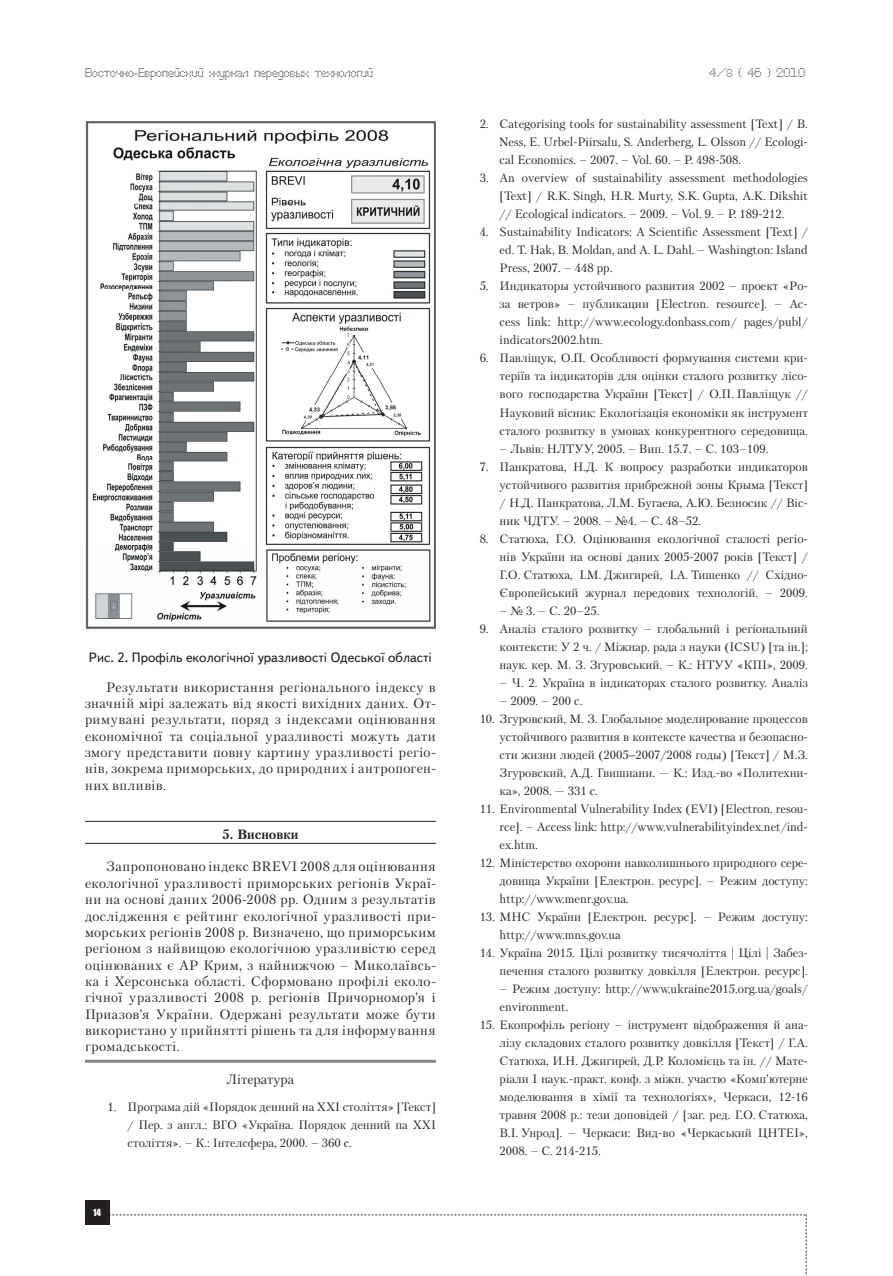
<style>
.page{position:relative;width:893px;height:1276px;background:#fff}
.page>*{position:absolute;margin:0;border:0;box-sizing:border-box;transform-origin:0 0}
.t1{font:13.5px/16.4px "Petersburg C";letter-spacing:.04em;color:#231f20;text-align:justify}
.t2{font:13.5px "Text Book C";color:#231f20}
.t3{font:700 13.5px "Petersburg C";color:#231f20}
.t4{font:13.5px "Petersburg C";color:#231f20}
.t5{font:12px/18px "Petersburg C";color:#231f20;text-align:justify}
.t6{font:12px "Perfo";letter-spacing:.015em;color:#231f20}
.t7{font:9px "Impact";color:#fff}
.s1{font-size:10.5px}
</style>
<div class="page">
<div style="left:85px;top:1200px;width:24px;height:25px;background:#231f20"></div>
<svg style="left:109px;top:1214px;width:698px;height:62px"></svg>
<hr style="left:85px;top:821px;width:351px;height:1px;background:#231f20">
<hr style="left:85px;top:843px;width:351px;height:1px;background:#231f20">
<hr style="left:85px;top:1059px;width:351px;height:3px;background:#808285">
<img style="left:85px;top:121px;width:351px;height:508px">
<p class="t6" style="left:85px;top:65px;width:289px">Восточно-Европейский журнал передовых технологий</p>
<p class="t6" style="left:709px;top:65px;width:97px">4/<span class="s1">8</span> ( 46 ) 2010</p>
<p class="t2" style="left:89px;top:650px;width:344px">Рис. 2. Профіль екологічної уразливості Одеської області</p>
<p class="t1" style="left:85px;top:678px;width:352px;text-indent:21px">Результати використання регіонального індексу в значній мірі залежать від якості вихідних даних. От&shy;римувані результати, поряд з індексами оцінювання економічної та соціальної уразливості можуть дати змогу представити повну картину уразливості регіо&shy;нів, зокрема приморських, до природних і антропоген&shy;них впливів.</p>
<p class="t3" style="left:223px;top:825px;width:77px">5. Висновки</p>
<p class="t1" style="left:85px;top:858px;width:352px;text-indent:21px">Запропоновано індекс BREVI 2008 для оцінювання екологічної уразливості приморських регіонів Украї&shy;ни на основі даних 2006-2008 рр. Одним з результатів дослідження є рейтинг екологічної уразливості при&shy;морських регіонів 2008 р. Визначено, що приморським регіоном з найвищою екологічною уразливістю серед оцінюваних є АР Крим, з найнижчою – Миколаївсь&shy;ка і Херсонська області. Сформовано профілі еколо&shy;гічної уразливості 2008 р. регіонів Причорномор’я і Приазов’я України. Одержані результати може бути використано у прийнятті рішень та для інформування громадськості.</p>
<p class="t4" style="left:227px;top:1071px;width:69px">Література</p>
<p class="t5" style="left:128px;top:1097px;width:310px;text-indent:-20px">1. Програма дій «Порядок денний на XXI століття» [Текст] / Пер. з англ.: ВГО «Україна. Порядок денний па XXI століття». – К.: Інтелсфера, 2000. – 360 с.</p>
<p class="t7" style="left:93px;top:1205px;width:9px">14</p>
<p class="t5" style="left:500px;top:115px;width:310px;text-indent:-20px">2. Categorising tools for sustainability assessment [Text] / B.<br>Ness, E. Urbel-Piirsalu, S. Anderberg, L. Olsson // Ecologi&shy;cal Economics. – 2007. – Vol. 60. – P. 498-508.</p>
<p class="t5" style="left:500px;top:169px;width:310px;text-indent:-20px">3. An overview of sustainability assessment methodologies [Text] / R.K. Singh, H.R. Murty, S.K. Gupta, A.K. Dikshit // Ecological indicators. – 2009. – Vol. 9. – P. 189-212.</p>
<p class="t5" style="left:500px;top:223px;width:310px;text-indent:-20px">4. Sustainability Indicators: A Scientific Assessment [Text] / ed. T. Hаk, B. Moldan, and A. L. Dahl. – Washington: Island Press, 2007. – 448 pp.</p>
<p class="t5" style="left:500px;top:277px;width:310px;text-indent:-20px">5. Индикаторы устойчивого развития 2002 – проект «Ро&shy;за ветров» – публикации [Electron. resource]. – Ac&shy;cess link: http://www.ecology.donbass.com/ pages/publ/ indicators2002.htm.</p>
<p class="t5" style="left:500px;top:349px;width:310px;text-indent:-20px">6. Павліщук, О.П. Особливості формування системи кри&shy;теріїв та індикаторів для оцінки сталого розвитку лісо&shy;вого господарства України [Текст] / О.П. Павліщук // Науковий вісник: Екологізація економіки як інструмент сталого розвитку в умовах конкурентного середовища.</p>
<p class="t5" style="left:500px;top:439px;width:270px">– Львів: НЛТУУ, 2005. – Вип. 15.7. – С. 103–109.</p>
<p class="t5" style="left:500px;top:457px;width:310px;text-indent:-20px">7. Панкратова, Н.Д. К вопросу разработки индикаторов устойчивого развития прибрежной зоны Крыма [Текст] / Н.Д. Панкратова, Л.М. Бугаева, А.Ю. Безносик // Віс&shy;ник ЧДТУ. – 2008. – №4. – С. 48–52.</p>
<p class="t5" style="left:500px;top:529px;width:310px;text-indent:-20px">8. Статюха, Г.О. Оцінювання екологічної сталості регіо&shy;нів України на основі даних 2005-2007 років [Текст] / Г.О. Статюха, І.М. Джигирей, І.А. Тишенко // Східно-Європейський журнал передових технологій. – 2009.</p>
<p class="t5" style="left:500px;top:601px;width:101px">– № 3. – С. 20–25.</p>
<p class="t5" style="left:500px;top:619px;width:310px;text-indent:-20px">9. Аналіз сталого розвитку – глобальний і регіональний контексти: У 2 ч. / Міжнар. рада з науки (ICSU) [та ін.]; наук. кер. М. З. Згуровський. – К.: НТУУ «КПІ», 2009.</p>
<p class="t5" style="left:500px;top:673px;width:310px">– Ч. 2. Україна в індикаторах сталого розвитку. Аналіз</p>
<p class="t5" style="left:500px;top:691px;width:84px">– 2009. – 200 с.</p>
<p class="t5" style="left:500px;top:709px;width:310px;text-indent:-20px">10. Згуровский, М. З. Глобальное моделирование процессов устойчивого развития в контексте качества и безопасно&shy;сти жизни людей (2005−2007/2008 годы) [Текст] / М.З.<br>Згуровский, А.Д. Гвишиани. — К.: Изд.-во «Политехни&shy;ка», 2008. — 331 с.</p>
<p class="t5" style="left:500px;top:799px;width:310px;text-indent:-20px">11. Environmental Vulnerability Index (EVI) [Electron. resou&shy;rce]. – Access link: http://www.vulnerabilityindex.net/ind&shy;ex.htm.</p>
<p class="t5" style="left:500px;top:853px;width:310px;text-indent:-20px">12. Міністерство охорони навколишнього природного сере&shy;довища України [Електрон. ресурс]. – Режим доступу: http://www.menr.gov.ua.</p>
<p class="t5" style="left:500px;top:907px;width:310px;text-indent:-20px">13. МНС України [Електрон. ресурс]. – Режим доступу: http://www.mns.gov.ua</p>
<p class="t5" style="left:480px;top:943px;width:330px;text-align:right">14. Україна 2015. Цілі розвитку тисячоліття | Цілі | Забез&shy;печення сталого розвитку довкілля [Електрон. ресурс].</p>
<p class="t5" style="left:500px;top:979px;width:310px">– Режим доступу: http://www.ukraine2015.org.ua/goals/ environment.</p>
<p class="t5" style="left:500px;top:1015px;width:310px;text-indent:-20px">15. Екопрофіль регіону – інструмент відображення й ана&shy;лізу складових сталого розвитку довкілля [Текст] / Г.А.<br>Статюха, И.Н. Джигирей, Д.Р. Коломієць та ін. // Мате&shy;ріали І наук.-практ. конф. з міжн. участю «Комп’ютерне моделювання в хімії та технологіях», Черкаси, 12-16 травня 2008 р.: тези доповідей / [заг. ред. Г.О. Статюха, В.І. Унрод]. – Черкаси: Вид-во «Черкаський ЦНТЕІ», 2008. – С. 214-215.</p>
</div>
